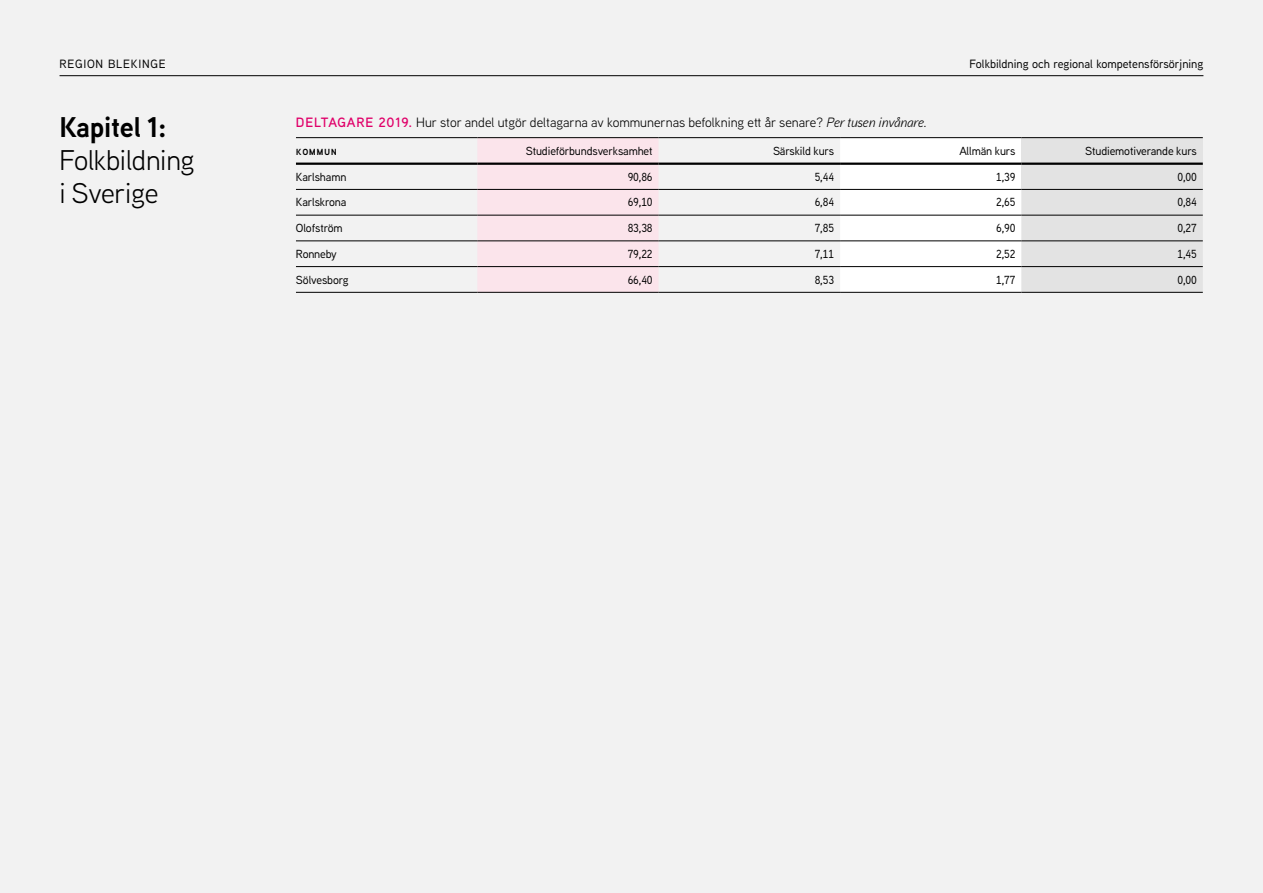
<style>
.page{position:relative;width:1263px;height:893px;background:#f2f2f2}
.page>*{position:absolute;margin:0;border:0;box-sizing:border-box;transform-origin:0 0}
.t1{font:28.5px/33px "Aaux Next";letter-spacing:-.01em;color:#000}
.t2{font:700 28.5px "Aaux Next";letter-spacing:-.01em;color:#000}
.t3{font:13.5px "Aaux Next";color:#000}
.t4{font:500 12px "Aaux Next";color:#000}
.t5{font:500 12px "Aaux Next";letter-spacing:.06em;color:#000}
.Tabell__Värde__höger{font:500 11.7px "Aaux Next";letter-spacing:-.01em;color:#000}
.Tabell__Kolumnrubrik{font:500 11.7px "Aaux Next";letter-spacing:-.01em;color:#000}
.Tabell__Standard{font:500 11.7px "Aaux Next";letter-spacing:-.01em;color:#000}
.Tabell__Kolumnrubrik-2{font:600 11.7px "Aaux Next";letter-spacing:.04em;color:#000}
.s1{font-weight:600;color:#e00069}
.s2{font-style:italic}
</style>
<div class="page">
<hr style="left:60px;top:75px;width:1143px;height:1px;background:#000">
<svg style="left:477px;top:138px;width:726px;height:154px"></svg>
<hr style="left:296px;top:137px;width:181px;height:1px;background:#000">
<hr style="left:477px;top:137px;width:182px;height:1px;background:#000">
<hr style="left:659px;top:137px;width:181px;height:1px;background:#000">
<hr style="left:840px;top:137px;width:181px;height:1px;background:#000">
<hr style="left:1021px;top:137px;width:182px;height:1px;background:#000">
<hr style="left:296px;top:189px;width:181px;height:1px;background:#000">
<hr style="left:477px;top:189px;width:182px;height:1px;background:#000">
<hr style="left:659px;top:189px;width:181px;height:1px;background:#000">
<hr style="left:840px;top:189px;width:181px;height:1px;background:#000">
<hr style="left:1021px;top:189px;width:182px;height:1px;background:#000">
<hr style="left:296px;top:215px;width:181px;height:1px;background:#000">
<hr style="left:477px;top:215px;width:182px;height:1px;background:#000">
<hr style="left:659px;top:215px;width:181px;height:1px;background:#000">
<hr style="left:840px;top:215px;width:181px;height:1px;background:#000">
<hr style="left:1021px;top:215px;width:182px;height:1px;background:#000">
<hr style="left:296px;top:241px;width:181px;height:1px;background:#000">
<hr style="left:477px;top:241px;width:182px;height:1px;background:#000">
<hr style="left:659px;top:241px;width:181px;height:1px;background:#000">
<hr style="left:840px;top:241px;width:181px;height:1px;background:#000">
<hr style="left:1021px;top:241px;width:182px;height:1px;background:#000">
<hr style="left:296px;top:266px;width:181px;height:1px;background:#000">
<hr style="left:477px;top:266px;width:182px;height:1px;background:#000">
<hr style="left:659px;top:266px;width:181px;height:1px;background:#000">
<hr style="left:840px;top:266px;width:181px;height:1px;background:#000">
<hr style="left:1021px;top:266px;width:182px;height:1px;background:#000">
<hr style="left:296px;top:292px;width:181px;height:1px;background:#000">
<hr style="left:477px;top:292px;width:182px;height:1px;background:#000">
<hr style="left:659px;top:292px;width:181px;height:1px;background:#000">
<hr style="left:840px;top:292px;width:181px;height:1px;background:#000">
<hr style="left:1021px;top:292px;width:182px;height:1px;background:#000">
<hr style="left:296px;top:163px;width:181px;height:2px;background:#000">
<hr style="left:477px;top:163px;width:182px;height:2px;background:#000">
<hr style="left:659px;top:163px;width:181px;height:2px;background:#000">
<hr style="left:840px;top:163px;width:181px;height:2px;background:#000">
<hr style="left:1021px;top:163px;width:182px;height:2px;background:#000">
<p class="t5" style="left:60px;top:56px;width:108px">Region Blekinge</p>
<p class="t4" style="left:969px;top:56px;width:235px">Folkbildning och regional kompetensförsörjning</p>
<h1 class="t2" style="left:60px;top:107px;width:109px">Kapitel 1:</h1>
<h1 class="t1" style="left:60px;top:143px;width:137px">Folkbildning i Sverige</h1>
<p class="t3" style="left:296px;top:113px;width:632px"><span class="s1">DELTAGARE 2019.</span> Hur stor andel utgör deltagarna av kommunernas befolkning ett år senare? <span class="s2">Per tusen invånare.</span></p>
<p class="Tabell__Kolumnrubrik-2" style="left:296px;top:143px;width:42px">kommun</p>
<p class="Tabell__Kolumnrubrik" style="left:526px;top:143px;width:128px">Studieförbundsverksamhet</p>
<p class="Tabell__Kolumnrubrik" style="left:773px;top:143px;width:63px">Särskild kurs</p>
<p class="Tabell__Kolumnrubrik" style="left:959px;top:143px;width:57px">Allmän kurs</p>
<p class="Tabell__Kolumnrubrik" style="left:1085px;top:143px;width:113px">Studiemotiverande kurs</p>
<p class="Tabell__Standard" style="left:296px;top:169px;width:52px">Karlshamn</p>
<p class="Tabell__Värde__höger" style="left:628px;top:169px;width:27px">90,86</p>
<p class="Tabell__Värde__höger" style="left:815px;top:169px;width:21px">5,44</p>
<p class="Tabell__Värde__höger" style="left:996px;top:169px;width:21px">1,39</p>
<p class="Tabell__Värde__höger" style="left:1177px;top:169px;width:21px">0,00</p>
<p class="Tabell__Standard" style="left:296px;top:194px;width:52px">Karlskrona</p>
<p class="Tabell__Värde__höger" style="left:628px;top:194px;width:27px">69,10</p>
<p class="Tabell__Värde__höger" style="left:815px;top:194px;width:21px">6,84</p>
<p class="Tabell__Värde__höger" style="left:996px;top:194px;width:21px">2,65</p>
<p class="Tabell__Värde__höger" style="left:1177px;top:194px;width:21px">0,84</p>
<p class="Tabell__Standard" style="left:296px;top:220px;width:48px">Olofström</p>
<p class="Tabell__Värde__höger" style="left:628px;top:220px;width:27px">83,38</p>
<p class="Tabell__Värde__höger" style="left:815px;top:220px;width:21px">7,85</p>
<p class="Tabell__Värde__höger" style="left:996px;top:220px;width:21px">6,90</p>
<p class="Tabell__Värde__höger" style="left:1177px;top:220px;width:21px">0,27</p>
<p class="Tabell__Standard" style="left:296px;top:246px;width:42px">Ronneby</p>
<p class="Tabell__Värde__höger" style="left:628px;top:246px;width:27px">79,22</p>
<p class="Tabell__Värde__höger" style="left:815px;top:246px;width:21px">7,11</p>
<p class="Tabell__Värde__höger" style="left:996px;top:246px;width:21px">2,52</p>
<p class="Tabell__Värde__höger" style="left:1177px;top:246px;width:21px">1,45</p>
<p class="Tabell__Standard" style="left:296px;top:271px;width:54px">Sölvesborg</p>
<p class="Tabell__Värde__höger" style="left:628px;top:271px;width:27px">66,40</p>
<p class="Tabell__Värde__höger" style="left:815px;top:271px;width:21px">8,53</p>
<p class="Tabell__Värde__höger" style="left:996px;top:271px;width:21px">1,77</p>
<p class="Tabell__Värde__höger" style="left:1177px;top:271px;width:21px">0,00</p>
</div>
